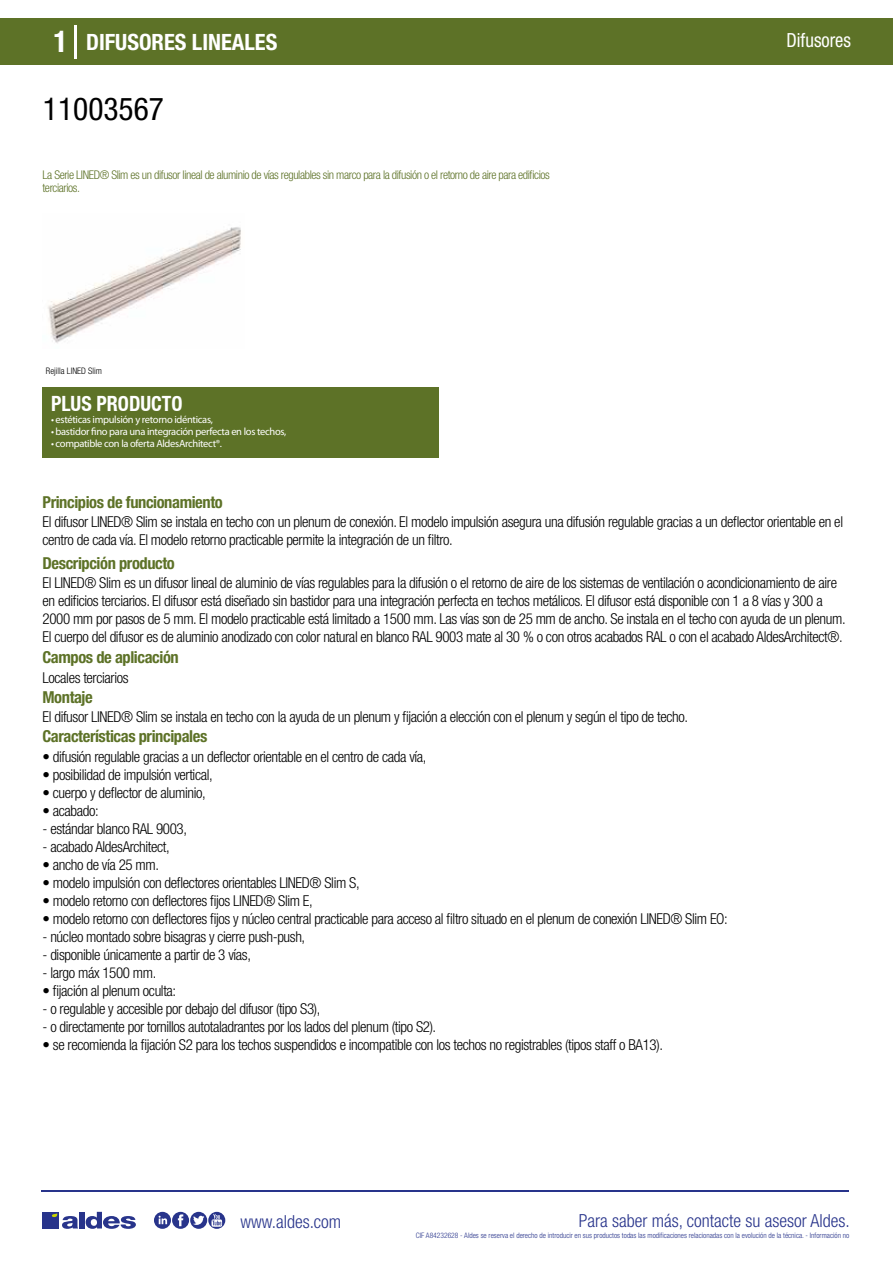
<style>
.page{position:relative;width:893px;height:1263px;background:#fff}
.page>*{position:absolute;margin:0;border:0;box-sizing:border-box;transform-origin:0 0}
.t1{font:condensed 31.5px "Helvetica Neue LT Std";color:#000}
.t2{font:700 condensed 22.5px "Helvetica Neue LT Std";color:#fff}
.t3{font:700 condensed 21px "Helvetica Neue";color:#fff;scale:.95 1}
.t4{font:condensed 19.5px "Helvetica Neue LT Std";color:#fff;scale:.95 1}
.t5{font:300 condensed 18px "Helvetica Neue";color:#28348b}
.t6{font:700 condensed 16.5px "Helvetica Neue LT Std";letter-spacing:-.025em;color:#5d7227}
.t7{font:300 condensed 15px/18px "Helvetica Neue LT Std";letter-spacing:-.025em;color:#000}
.t8{font:300 condensed 12px/13.5px "Helvetica Neue LT Std";letter-spacing:-.035em;color:#5d7227}
.t9{font:10.5px "Myriad Pro";letter-spacing:-.03em;color:#fff}
.t10{font:300 condensed 9px "Helvetica Neue";color:#000}
.t11{font:300 condensed 7.5px "Helvetica Neue";color:#28348b}
.s1{font-size:30px}
</style>
<div class="page">
<img style="left:48px;top:227px;width:193px;height:116px">
<div style="left:0;top:18px;width:893px;height:46px;background:#5d7227"></div>
<div style="left:43px;top:387px;width:396px;height:70px;background:#5d7227"></div>
<hr style="left:74px;top:25px;width:2px;height:33px;background:#fff">
<hr style="left:41px;top:1190px;width:808px;height:1px;background:#28348b">
<svg style="left:154px;top:1212px;width:71px;height:17px"></svg>
<div style="left:42px;top:1212px;width:17px;height:16px;background:#28348b"></div>
<div style="left:79px;top:1212px;width:5px;height:16px;background:#28348b"></div>
<svg style="left:86px;top:1212px;width:50px;height:17px"></svg>
<svg style="left:52px;top:1213px;width:26px;height:16px"></svg>
<h2 class="t2" style="left:54px;top:28px;width:225px"><span class="s1">1</span> DIFUSORES LINEALES</h2>
<h3 class="t4" style="left:786px;top:29px;width:69px">Difusores</h3>
<h1 class="t1" style="left:43px;top:91px;width:122px">11003567</h1>
<p class="t8" style="left:43px;top:167px;width:509px">La Serie LINED® Slim es un difusor lineal de aluminio de vías regulables sin marco para la difusión o el retorno de aire para edificios terciarios.</p>
<p class="t10" style="left:46px;top:365px;width:58px">Rejilla LINED Slim</p>
<h3 class="t3" style="left:51px;top:391px;width:140px">PLUS PRODUCTO</h3>
<p class="t9" style="left:51px;top:413px;width:163px">• estéticas impulsión y retorno idénticas,</p>
<p class="t9" style="left:51px;top:425px;width:237px">• bastidor fino para una integración perfecta en los techos,</p>
<p class="t9" style="left:51px;top:437px;width:173px">• compatible con la oferta AldesArchitect®.</p>
<p class="t6" style="left:43px;top:492px;width:182px">Principios de funcionamiento</p>
<p class="t7" style="left:43px;top:513px;width:802px">El difusor LINED® Slim se instala en techo con un plenum de conexión. El modelo impulsión asegura una difusión regulable gracias a un deflector orientable en el centro de cada vía. El modelo retorno practicable permite la integración de un filtro.</p>
<p class="t7" style="left:43px;top:573px;width:805px">El LINED® Slim es un difusor lineal de aluminio de vías regulables para la difusión o el retorno de aire de los sistemas de ventilación o acondicionamiento de aire en edificios terciarios. El difusor está diseñado sin bastidor para una integración perfecta en techos metálicos. El difusor está disponible con 1 a 8 vías y 300 a 2000 mm por pasos de 5 mm. El modelo practicable está limitado a 1500 mm. Las vías son de 25 mm de ancho. Se instala en el techo con ayuda de un plenum.<br>El cuerpo del difusor es de aluminio anodizado con color natural en blanco RAL 9003 mate al 30 % o con otros acabados RAL o con el acabado AldesArchitect®.</p>
<p class="t7" style="left:43px;top:668px;width:88px">Locales terciarios</p>
<p class="t7" style="left:43px;top:708px;width:647px">El difusor LINED® Slim se instala en techo con la ayuda de un plenum y fijación a elección con el plenum y según el tipo de techo.</p>
<p class="t6" style="left:43px;top:553px;width:134px">Descripción producto</p>
<p class="t6" style="left:43px;top:647px;width:138px">Campos de aplicación</p>
<p class="t6" style="left:43px;top:687px;width:52px">Montaje</p>
<p class="t6" style="left:43px;top:726px;width:166px">Características principales</p>
<p class="t7" style="left:43px;top:747px;width:385px">• difusión regulable gracias a un deflector orientable en el centro de cada vía,</p>
<p class="t7" style="left:43px;top:765px;width:172px">• posibilidad de impulsión vertical,</p>
<p class="t7" style="left:43px;top:783px;width:165px">• cuerpo y deflector de aluminio,</p>
<p class="t7" style="left:43px;top:801px;width:58px">• acabado:</p>
<p class="t7" style="left:43px;top:819px;width:146px">- estándar blanco RAL 9003,</p>
<p class="t7" style="left:43px;top:837px;width:129px">- acabado AldesArchitect,</p>
<p class="t7" style="left:43px;top:855px;width:118px">• ancho de vía 25 mm.</p>
<p class="t7" style="left:43px;top:873px;width:319px">• modelo impulsión con deflectores orientables LINED® Slim S,</p>
<p class="t7" style="left:43px;top:891px;width:272px">• modelo retorno con deflectores fijos LINED® Slim E,</p>
<p class="t7" style="left:43px;top:909px;width:687px">• modelo retorno con deflectores fijos y núcleo central practicable para acceso al filtro situado en el plenum de conexión LINED® Slim EO:</p>
<p class="t7" style="left:43px;top:927px;width:264px">- núcleo montado sobre bisagras y cierre push-push,</p>
<p class="t7" style="left:43px;top:945px;width:210px">- disponible únicamente a partir de 3 vías,</p>
<p class="t7" style="left:43px;top:963px;width:115px">- largo máx 1500 mm.</p>
<p class="t7" style="left:43px;top:981px;width:135px">• fijación al plenum oculta:</p>
<p class="t7" style="left:43px;top:999px;width:279px">- o regulable y accesible por debajo del difusor (tipo S3),</p>
<p class="t7" style="left:43px;top:1017px;width:395px">- o directamente por tornillos autotaladrantes por los lados del plenum (tipo S2).</p>
<p class="t7" style="left:43px;top:1035px;width:622px">• se recomienda la fijación S2 para los techos suspendidos e incompatible con los techos no registrables (tipos staff o BA13).</p>
<p class="t5" style="left:240px;top:1211px;width:102px">www.aldes.com</p>
<p class="t5" style="left:579px;top:1211px;width:272px">Para saber más, contacte su asesor Aldes.</p>
<p class="t11" style="left:416px;top:1230px;width:435px">CIF A84232628 - Aldes se reserva el derecho de introducir en sus productos todas las modificaciones relacionadas con la evolución de la técnica. - Información no</p>
</div>
